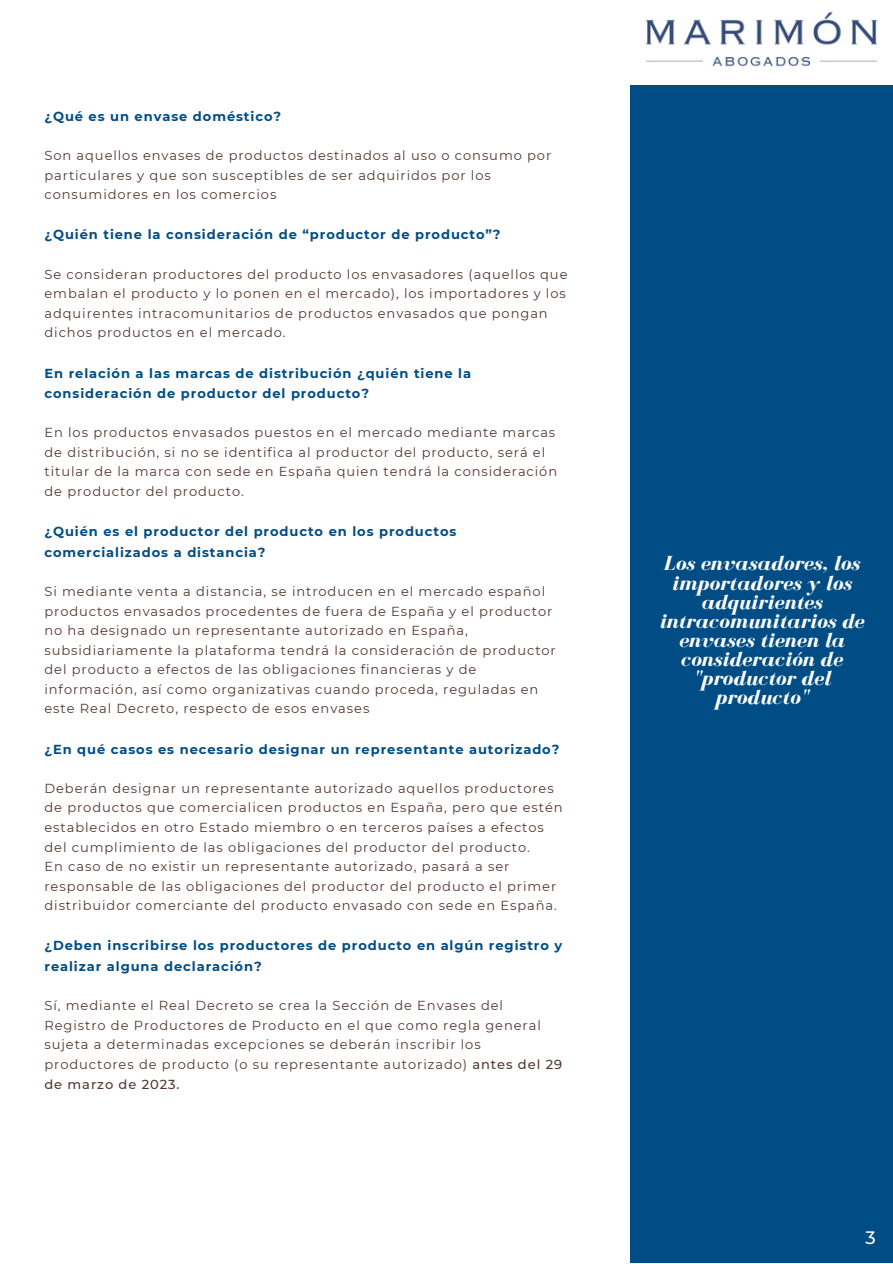
<style>
.page{position:relative;width:893px;height:1264px;background:#fff}
.page>*{position:absolute;margin:0;border:0;box-sizing:border-box;transform-origin:0 0}
.t1{font:italic 700 21px/19px "Bodoni FLF";color:#fdfdfd;text-align:center}
.t2{font:500 18px "Montserrat";color:#fdfdfd}
.t3{font:13.05px/19.5px "Montserrat";letter-spacing:.07em;color:#533730}
.t4{font:700 13.05px/20.7px "Montserrat";letter-spacing:.07em;color:#004d86}
.s1{font-weight:500}
</style>
<div class="page">
<div style="left:630px;top:0;width:262px;height:1262px;background:#004d86"></div>
<img style="left:630px;top:0;width:262px;height:84px">
<p class="t4" style="left:44px;top:106px;width:238px">¿Qué es un envase doméstico?</p>
<p class="t3" style="left:44px;top:146px;width:508px">Son aquellos envases de productos destinados al uso o consumo por particulares y que son susceptibles de ser adquiridos por los consumidores en los comercios</p>
<p class="t4" style="left:44px;top:224px;width:457px">¿Quién tiene la consideración de “productor de producto”?</p>
<p class="t3" style="left:44px;top:264px;width:524px">Se consideran productores del producto los envasadores (aquellos que embalan el producto y lo ponen en el mercado), los importadores y los adquirentes intracomunitarios de productos envasados que pongan dichos productos en el mercado.</p>
<p class="t4" style="left:44px;top:362px;width:428px">En relación a las marcas de distribución ¿quién tiene la consideración de productor del producto?</p>
<p class="t3" style="left:44px;top:423px;width:514px">En los productos envasados puestos en el mercado mediante marcas de distribución, si no se identifica al productor del producto, será el titular de la marca con sede en España quien tendrá la consideración de productor del producto.</p>
<p class="t4" style="left:44px;top:521px;width:413px">¿Quién es el productor del producto en los productos comercializados a distancia?</p>
<p class="t3" style="left:44px;top:581px;width:513px">Si mediante venta a distancia, se introducen en el mercado español productos envasados procedentes de fuera de España y el productor no ha designado un representante autorizado en España, subsidiariamente la plataforma tendrá la consideración de productor del producto a efectos de las obligaciones financieras y de información, así como organizativas cuando proceda, reguladas en este Real Decreto, respecto de esos envases</p>
<p class="t4" style="left:44px;top:738px;width:516px">¿En qué casos es necesario designar un representante autorizado?</p>
<p class="t3" style="left:44px;top:778px;width:519px">Deberán designar un representante autorizado aquellos productores de productos que comercialicen productos en España, pero que estén establecidos en otro Estado miembro o en terceros países a efectos del cumplimiento de las obligaciones del productor del producto.<br>En caso de no existir un representante autorizado, pasará a ser responsable de las obligaciones del productor del producto el primer distribuidor comerciante del producto envasado con sede en España.</p>
<p class="t4" style="left:44px;top:935px;width:519px">¿Deben inscribirse los productores de producto en algún registro y realizar alguna declaración?</p>
<p class="t3" style="left:44px;top:995px;width:519px">Sí, mediante el Real Decreto se crea la Sección de Envases del Registro de Productores de Producto en el que como regla general sujeta a determinadas excepciones se deberán inscribir los productores de producto (o su representante autorizado) <span class="s1">antes del 29 de marzo de 2023.</span></p>
<h1 class="t1" style="left:659px;top:554px;width:206px">Los envasadores, los importadores y los adquirientes intracomunitarios de envases tienen la consideración de "productor del producto"</h1>
<h2 class="t2" style="left:865px;top:1226px;width:12px">3</h2>
</div>
